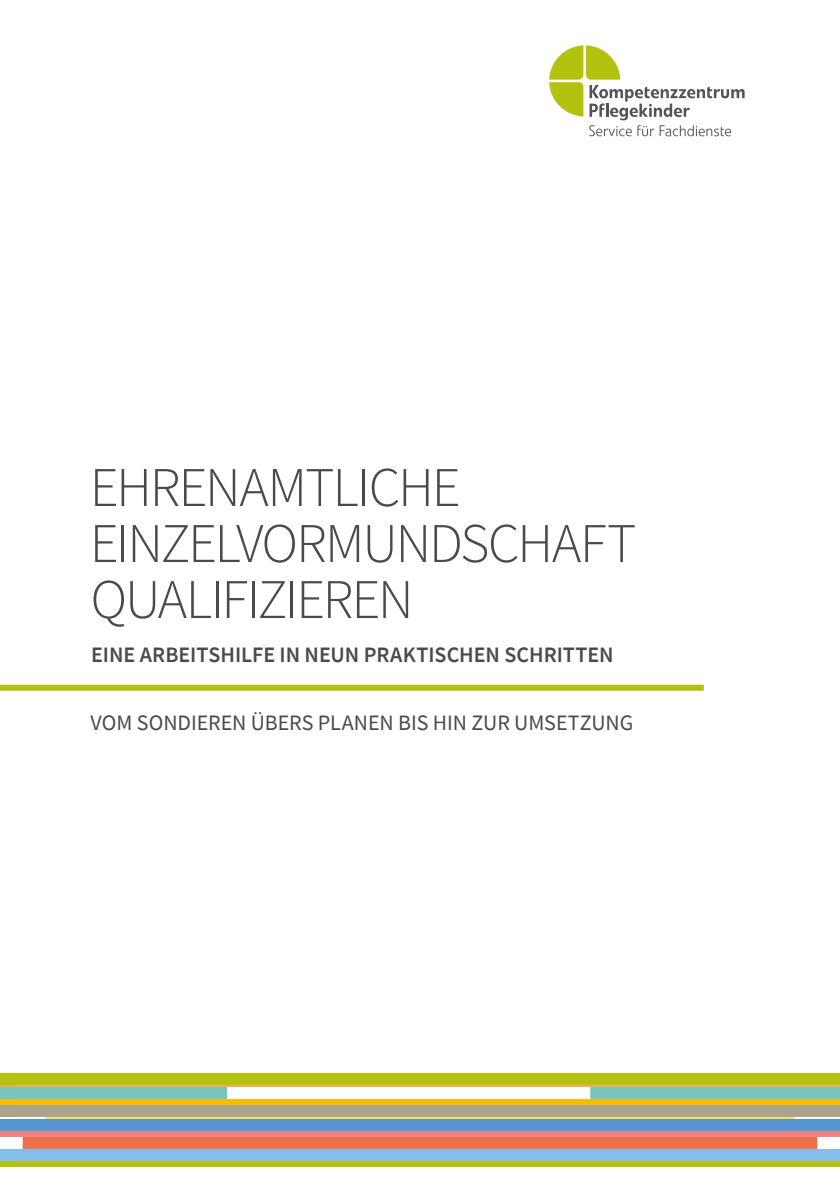
<style>
.page{position:relative;width:840px;height:1191px;background:#fff}
.page>*{position:absolute;margin:0;border:0;box-sizing:border-box;transform-origin:0 0}
.t1{font:300 56px/56px "Source Sans Pro";letter-spacing:-.04em;color:#4a4a49}
.t2{font:600 22px "Source Sans Pro";color:#4a4a49}
.t3{font:22px "Source Sans Pro";letter-spacing:-.005em;color:#4a4a49}
</style>
<div class="page">
<svg style="left:549px;top:45px;width:195px;height:91px"></svg>
<div style="left:0;top:684px;width:703px;height:6px;background:#b3c10f"></div>
<div style="left:0;top:1073px;width:839px;height:12px;background:#b3c10f"></div>
<div style="left:0;top:1105px;width:839px;height:12px;background:#aaa38e"></div>
<div style="left:23px;top:1137px;width:793px;height:12px;background:#ee704a"></div>
<div style="left:0;top:1149px;width:839px;height:12px;background:#84bfe9"></div>
<div style="left:0;top:1087px;width:227px;height:12px;background:#76c5bd"></div>
<div style="left:590px;top:1087px;width:249px;height:12px;background:#76c5bd"></div>
<div style="left:0;top:1119px;width:839px;height:12px;background:#5495d0"></div>
<div style="left:0;top:1099px;width:839px;height:6px;background:#f4be00"></div>
<div style="left:0;top:1131px;width:839px;height:6px;background:#ef8080"></div>
<div style="left:0;top:1161px;width:839px;height:6px;background:#b3c10f"></div>
<hr style="left:0;top:1085px;width:839px;height:2px;background:#f7a852">
<hr style="left:45px;top:1117px;width:749px;height:2px;background:#ffdb54">
<p class="t1" style="left:90px;top:459px;width:547px">EHRENAMTLICHE<br>EINZELVORMUNDSCHAFT<br>QUALIFIZIEREN</p>
<p class="t2" style="left:91px;top:640px;width:523px">EINE ARBEITSHILFE IN NEUN PRAKTISCHEN SCHRITTEN</p>
<p class="t3" style="left:91px;top:708px;width:544px">VOM SONDIEREN ÜBERS PLANEN BIS HIN ZUR UMSETZUNG</p>
</div>
